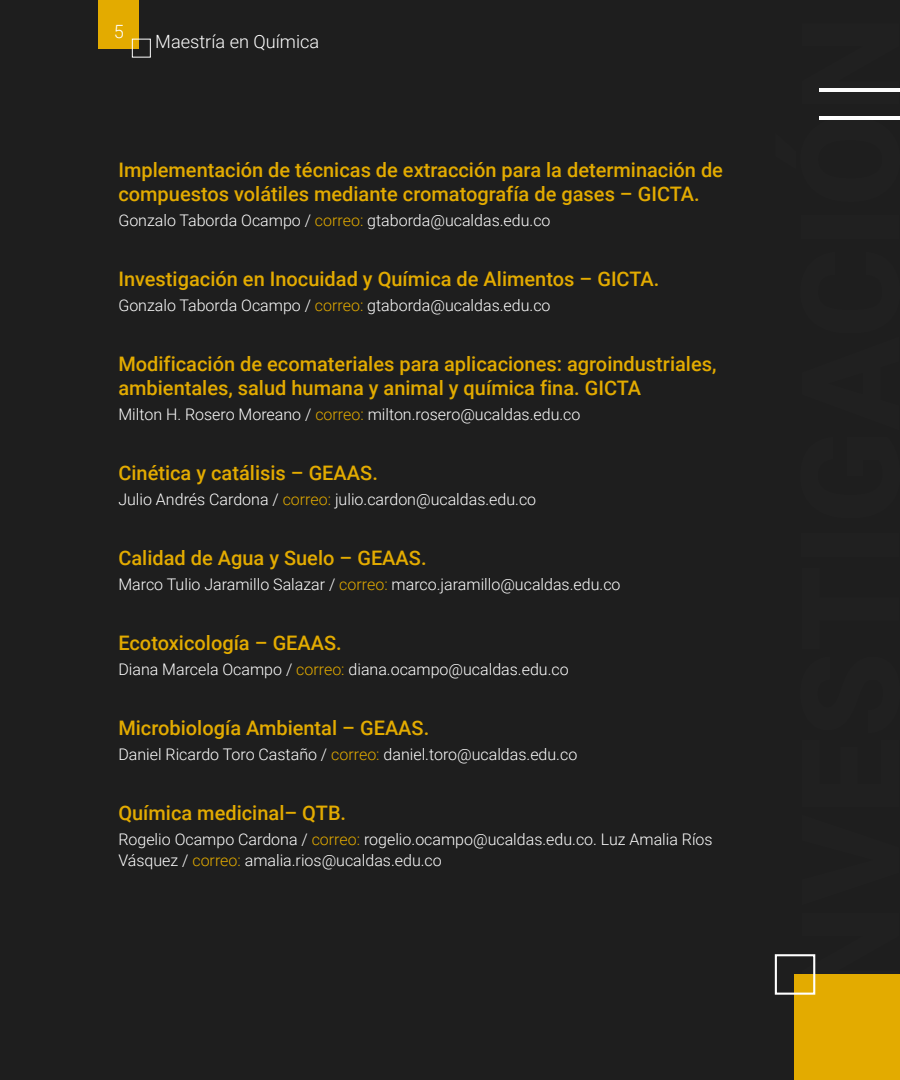
<style>
.page{position:relative;width:900px;height:1080px;background:#1e1e1e}
.page>*{position:absolute;margin:0;border:0;box-sizing:border-box;transform-origin:0 0}
.t1{font:500 20px/24px "Roboto";color:#e3ab00}
.t2{font:300 18.2px "Roboto";color:#fff}
.t3{font:300 16px/21px "Roboto";color:#fff}
.s1{color:#e3ab00}
</style>
<div class="page">
<hr style="left:819px;top:88px;width:81px;height:4px;background:#fff">
<hr style="left:819px;top:116px;width:81px;height:4px;background:#fff">
<div style="left:98px;top:0;width:41px;height:48px;background:#e3ab00"></div>
<div style="left:132px;top:39px;width:19px;height:18px;border:1px solid #fff"></div>
<div style="left:794px;top:974px;width:106px;height:106px;background:#e3ab00"></div>
<div style="left:775px;top:954px;width:40px;height:41px;border:2px solid #fff"></div>
<p class="t2" style="left:114px;top:19px;width:12px">5</p>
<p class="t2" style="left:155px;top:29px;width:166px">Maestría en Química</p>
<p class="t1" style="left:118px;top:157px;width:606px">Implementación de técnicas de extracción para la determinación de compuestos volátiles mediante cromatografía de gases – GICTA.</p>
<p class="t3" style="left:118px;top:209px;width:434px">Gonzalo Taborda Ocampo / <span class="s1">correo:</span> gtaborda@ucaldas.edu.co</p>
<p class="t1" style="left:118px;top:266px;width:542px">Investigación en Inocuidad y Química de Alimentos – GICTA.</p>
<p class="t3" style="left:118px;top:294px;width:434px">Gonzalo Taborda Ocampo / <span class="s1">correo:</span> gtaborda@ucaldas.edu.co</p>
<p class="t1" style="left:118px;top:351px;width:600px">Modificación de ecomateriales para aplicaciones: agroindustriales, ambientales, salud humana y animal y química fina. GICTA</p>
<p class="t3" style="left:118px;top:403px;width:464px">Milton H. Rosero Moreano / <span class="s1">correo:</span> milton.rosero@ucaldas.edu.co</p>
<p class="t1" style="left:118px;top:460px;width:261px">Cinética y catálisis – GEAAS.</p>
<p class="t3" style="left:118px;top:488px;width:419px">Julio Andrés Cardona / <span class="s1">correo:</span> julio.cardon@ucaldas.edu.co</p>
<p class="t1" style="left:118px;top:545px;width:310px">Calidad de Agua y Suelo – GEAAS.</p>
<p class="t3" style="left:118px;top:573px;width:504px">Marco Tulio Jaramillo Salazar / <span class="s1">correo:</span> marco.jaramillo@ucaldas.edu.co</p>
<p class="t1" style="left:118px;top:630px;width:225px">Ecotoxicología – GEAAS.</p>
<p class="t3" style="left:118px;top:658px;width:452px">Diana Marcela Ocampo / <span class="s1">correo:</span> diana.ocampo@ucaldas.edu.co</p>
<p class="t1" style="left:118px;top:715px;width:312px">Microbiología Ambiental – GEAAS.</p>
<p class="t3" style="left:118px;top:743px;width:460px">Daniel Ricardo Toro Castaño / <span class="s1">correo:</span> daniel.toro@ucaldas.edu.co</p>
<p class="t1" style="left:118px;top:800px;width:229px">Química medicinal– QTB.</p>
<p class="t3" style="left:118px;top:828px;width:596px">Rogelio Ocampo Cardona / <span class="s1">correo:</span> rogelio.ocampo@ucaldas.edu.co. Luz Amalia Ríos<br>Vásquez / <span class="s1">correo:</span> amalia.rios@ucaldas.edu.co</p>
</div>
